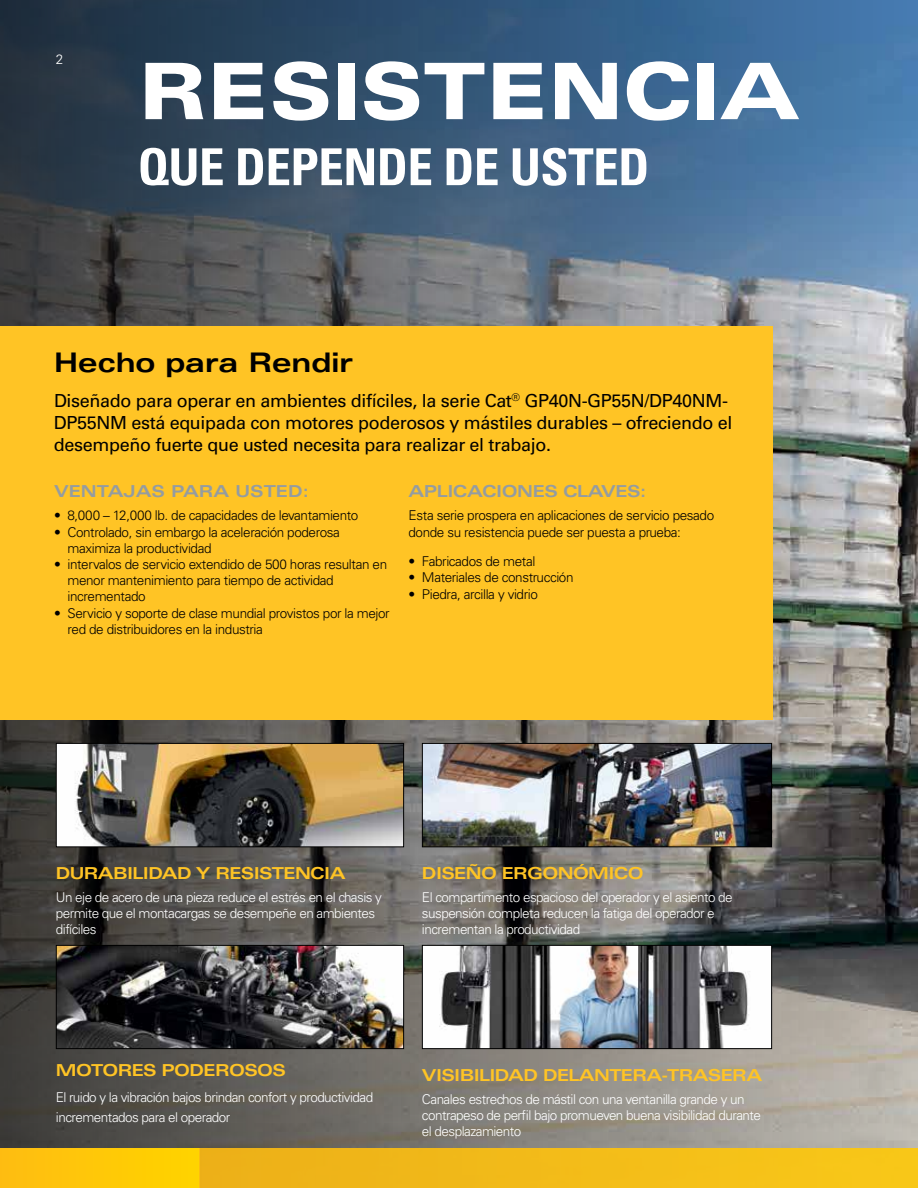
<style>
.page{position:relative;width:918px;height:1188px;background:#fff}
.page>*{position:absolute;margin:0;border:0;box-sizing:border-box;transform-origin:0 0}
.t1{font:900 expanded 78px "Univers LT Std";letter-spacing:-.01em;color:#fff}
.t2{font:700 condensed 51px "Univers LT Std";letter-spacing:-.01em;color:#fff}
.t3{font:700 expanded 27px "Univers LT Std";letter-spacing:-.01em;color:#000}
.t4{font:18px/21.6px "Univers LT Std";letter-spacing:-.02em;color:#000}
.t5{font:700 expanded 16.5px "Univers LT Std";letter-spacing:-.04em;color:#ffc425}
.t6{font:700 expanded 16.5px "Univers LT Std";letter-spacing:-.03em;color:#949ca1}
.t7{font:700 expanded 16.5px "Univers LT Std";color:#949ca1}
.t8{font:300 13.5px/16.2px "Univers LT Std";letter-spacing:-.03em;color:#000}
.t9{font:300 13.5px/16.2px "Univers LT Std";letter-spacing:-.04em;color:#fff}
</style>
<div class="page">
<img style="left:0;top:0;width:918px;height:1148px">
<div style="left:0;top:326px;width:772px;height:393px;background:#ffc425"></div>
<div style="left:0;top:1148px;width:200px;height:40px;background:#ffc808"></div>
<div style="left:200px;top:1148px;width:718px;height:40px;background:#f3bc19"></div>
<img style="left:58px;top:947px;width:344px;height:100px">
<div style="left:56px;top:945px;width:348px;height:104px;border:1px solid #000"></div>
<img style="left:424px;top:947px;width:346px;height:100px">
<div style="left:422px;top:945px;width:350px;height:104px;border:1px solid #000"></div>
<img style="left:58px;top:745px;width:344px;height:100px">
<div style="left:56px;top:743px;width:348px;height:104px;border:1px solid #000"></div>
<img style="left:424px;top:745px;width:346px;height:100px">
<div style="left:422px;top:743px;width:350px;height:104px;border:1px solid #000"></div>
<p class="t9" style="left:56px;top:51px;width:9px">2</p>
<h1 class="t1" style="left:138px;top:46px;width:664px">RESISTENCIA</h1>
<h2 class="t2" style="left:138px;top:136px;width:513px">QUE DEPENDE DE USTED</h2>
<h3 class="t3" style="left:54px;top:347px;width:301px">Hecho para Rendir</h3>
<h3 class="t4" style="left:54px;top:390px;width:680px">Diseñado para operar en ambientes difíciles, la serie Cat<sup>®</sup> GP40N-GP55N/DP40NM-<br>DP55NM está equipada con motores poderosos y mástiles durables – ofreciendo el desempeño fuerte que usted necesita para realizar el trabajo.</h3>
<p class="t7" style="left:54px;top:482px;width:256px">VENTAJAS PARA USTED:</p>
<p class="t8" style="left:54px;top:508px;width:306px">• 8,000 – 12,000 lb. de capacidades de levantamiento</p>
<p class="t8" style="left:68px;top:524px;width:274px;text-indent:-14px">• Controlado, sin embargo la aceleración poderosa maximiza la productividad</p>
<p class="t8" style="left:68px;top:556px;width:321px;text-indent:-14px">• intervalos de servicio extendido de 500 horas resultan en menor mantenimiento para tiempo de actividad incrementado</p>
<p class="t8" style="left:68px;top:605px;width:324px;text-indent:-14px">• Servicio y soporte de clase mundial provistos por la mejor red de distribuidores en la industria</p>
<p class="t6" style="left:408px;top:482px;width:239px">APLICACIONES CLAVES:</p>
<p class="t8" style="left:408px;top:508px;width:307px">Esta serie prospera en aplicaciones de servicio pesado donde su resistencia puede ser puesta a prueba:</p>
<p class="t8" style="left:408px;top:553px;width:128px">• Fabricados de metal</p>
<p class="t8" style="left:408px;top:570px;width:167px">• Materiales de construcción</p>
<p class="t8" style="left:408px;top:586px;width:131px">• Piedra, arcilla y vidrio</p>
<p class="t5" style="left:56px;top:863px;width:291px">DURABILIDAD Y RESISTENCIA</p>
<p class="t9" style="left:56px;top:889px;width:328px">Un eje de acero de una pieza reduce el estrés en el chasis y permite que el montacargas se desempeñe en ambientes difíciles</p>
<p class="t5" style="left:422px;top:863px;width:223px">DISEÑO ERGONÓMICO</p>
<p class="t9" style="left:422px;top:889px;width:312px">El compartimento espacioso del operador y el asiento de suspensión completa reducen la fatiga del operador e incrementan la productividad</p>
<p class="t5" style="left:56px;top:1061px;width:231px">MOTORES PODEROSOS</p>
<p class="t9" style="left:56px;top:1088px;width:319px;line-height:19.5px">El ruido y la vibración bajos brindan confort y productividad incrementados para el operador</p>
<p class="t5" style="left:422px;top:1065px;width:342px">VISIBILIDAD DELANTERA-TRASERA</p>
<p class="t9" style="left:422px;top:1091px;width:340px">Canales estrechos de mástil con una ventanilla grande y un contrapeso de perfil bajo promueven buena visibilidad durante el desplazamiento</p>
</div>
